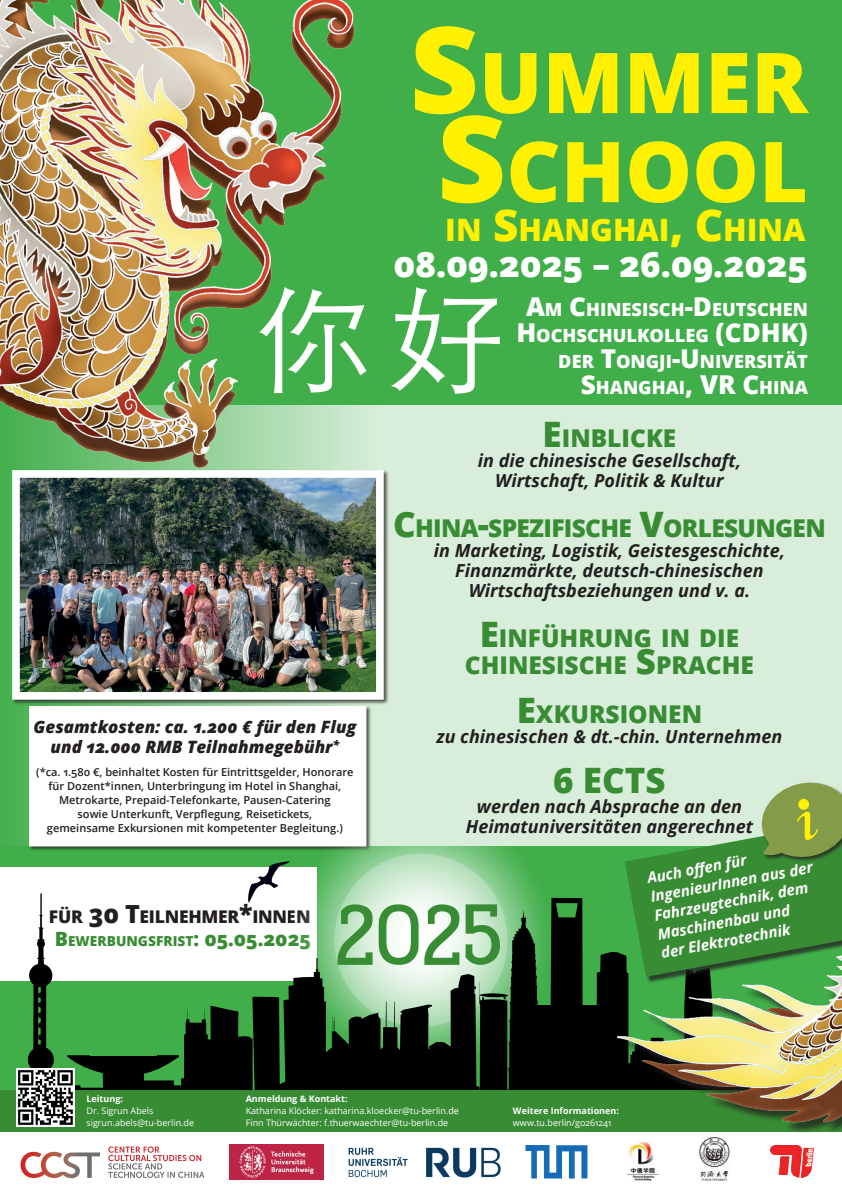
<style>
.page{position:relative;width:842px;height:1191px;background:#fff}
.page>*{position:absolute;margin:0;border:0;box-sizing:border-box;transform-origin:0 0}
.t1{font:300 117.2px "ST Heiti SC";color:#fff}
.t2{font:800 84px/89px "Open Sans";color:#fff101;text-align:center}
.t3{font:800 35px "Open Sans";color:#fff}
.t4{font:800 35px "Open Sans";color:#388c33}
.t5{font:800 30.8px "Open Sans";color:#fff101}
.t6{font:800 26px "Open Sans";color:#fff}
.t7{font:800 24.5px/26.9px "Open Sans";color:#388c33;text-align:center}
.t8{font:800 24.5px "Open Sans";letter-spacing:-.03em;color:#388c33}
.t9{font:800 18.2px/26px "Open Sans";color:#fff}
.t10{font:italic 700 18px/20.2px "Open Sans";color:#231f20;text-align:center}
.t11{font:800 17.5px "Open Sans";letter-spacing:-.015em;color:#231f20}
.t12{font:italic 800 17px/19.6px "Open Sans";color:#231f20;text-align:center}
.t13{font:italic 700 15px/19px "Open Sans";color:#fff}
.t14{font:800 13.8px "Open Sans";color:#388c33}
.t15{font:600 11px/14px "Open Sans";color:#231f20;text-align:center}
.t16{font:9px/12px "Open Sans";color:#fff}
.t17{font:700 9px "Open Sans";color:#fff}
.s1{font-size:120px}
.s2{font-size:44px}
.s3{font-size:26px}
.s4{font-size:25px}
.s5{font-size:19.6px}
.s6{font-size:35px}
</style>
<div class="page">
<div style="left:0;top:0;width:842px;height:893px;background:#40ae49"></div>
<div style="left:0;top:405px;width:842px;height:441px;background:#d8eeda"></div>
<div style="left:11px;top:469px;width:378px;height:236px;background:#231f20;opacity:.75"></div>
<img style="left:21px;top:504px;width:354px;height:186px">
<div style="left:12px;top:470px;width:372px;height:229px;border:8px solid #fff"></div>
<svg style="left:108px;top:1146px;width:96px;height:32px"></svg>
<svg style="left:21px;top:1151px;width:79px;height:27px"></svg>
<div style="left:0;top:867px;width:316px;height:114px;background:#fff"></div>
<div style="left:28px;top:705px;width:343px;height:146px;background:#231f20;opacity:.75"></div>
<div style="left:31px;top:707px;width:334px;height:138px;background:#fff"></div>
<div style="left:29px;top:706px;width:337px;height:140px;border:3px solid #fff"></div>
<svg style="left:288px;top:846px;width:266px;height:47px;background:#6fbf76"></svg>
<svg style="left:334px;top:853px;width:174px;height:173px;background:#c4e6c8"></svg>
<svg style="left:248px;top:861px;width:44px;height:32px"></svg>
<svg style="left:0;top:893px;width:625px;height:197px"></svg>
<img style="left:627px;top:1157px;width:33px;height:23px">
<img style="left:229px;top:1144px;width:95px;height:35px">
<img style="left:348px;top:1147px;width:153px;height:31px">
<img style="left:525px;top:1145px;width:63px;height:34px">
<img style="left:700px;top:1157px;width:29px;height:23px">
<img style="left:778px;top:1157px;width:35px;height:20px">
<img style="left:0;top:0;width:397px;height:504px">
<div style="left:0;top:1090px;width:842px;height:42px;background:#388c33"></div>
<img style="left:617px;top:914px;width:225px;height:243px">
<img style="left:16px;top:1068px;width:59px;height:58px">
<svg style="left:625px;top:782px;width:217px;height:194px"></svg>
<svg style="left:338px;top:904px;width:35px;height:60px;background:#c6e7ca"></svg>
<svg style="left:379px;top:904px;width:80px;height:60px"></svg>
<svg style="left:466px;top:904px;width:34px;height:60px;background:#cde9d1"></svg>
<h2 class="t2" style="left:410px;top:34px;width:400px"><span class="s1">S</span>UMMER<br><span class="s1">S</span>CHOOL</h2>
<h3 class="t5" style="left:445px;top:206px;width:362px">IN <span class="s2">S</span>HANGHAI<span class="s2">, C</span>HINA</h3>
<h1 class="t1" style="left:254px;top:240px;width:251px">你 好</h1>
<h3 class="t3" style="left:394px;top:237px;width:416px">08.09.2025 – 26.09.2025</h3>
<p class="t9" style="left:516px;top:296px;width:293px;text-indent:10px"><span class="s3">A</span>M <span class="s3">C</span>HINESISCH<span class="s3">-D</span>EUTSCHEN<br><span class="s3">H</span> OCHSCHULKOLLEG <span class="s3">(CDHK</span></p>
<h3 class="t6" style="left:799px;top:313px;width:11px">)</h3>
<p class="t9" style="left:558px;top:348px;width:251px;text-align:right">DER <span class="s3">T</span>ONGJI<span class="s3">-U</span> NIVERSITÄT<br><span class="s3">S</span>HANGHAI<span class="s3">, VR C</span>HINA</p>
<p class="t12" style="left:34px;top:716px;width:324px">Gesamtkosten: ca. 1.200 € für den Flug und 12.000 RMB Teilnahmegebühr<sup>*</sup></p>
<p class="t15" style="left:36px;top:765px;width:319px">(*ca. 1.580 €, beinhaltet Kosten für Eintrittsgelder, Honorare für Dozent*innen, Unterbringung im Hotel in Shanghai, Metrokarte, Prepaid-Telefonkarte, Pausen-Catering<br>sowie Unterkunft, Verpflegung, Reisetickets,<br>gemeinsame Exkursionen mit kompetenter Begleitung.)</p>
<p class="t11" style="left:49px;top:902px;width:263px">FÜR <span class="s4">30 T</span>EILNEHMER<span class="s4">*</span>INNEN</p>
<p class="t14" style="left:55px;top:930px;width:258px"><span class="s5">B</span>EWERBUNGSFRIST<span class="s5">: 05.05.2025</span></p>
<h3 class="t7" style="left:543px;top:423px;width:135px"><span class="s6">E</span>INBLICKE</h3>
<p class="t10" style="left:478px;top:450px;width:265px">in die chinesische Gesellschaft,<br>Wirtschaft, Politik &amp; Kultur</p>
<h3 class="t8" style="left:393px;top:509px;width:434px"><span class="s6">C</span>HINA<span class="s6">-</span>SPEZIFISCHE <span class="s6">V</span>ORLESUNGEN</h3>
<p class="t10" style="left:434px;top:540px;width:353px">in Marketing, Logistik, Geistesgeschichte,<br>Finanzmärkte, deutsch-chinesischen<br>Wirtschaftsbeziehungen und v. a.</p>
<h3 class="t7" style="left:465px;top:623px;width:291px"><span class="s6">E</span>INFÜHRUNG IN DIE<br>CHINESISCHE <span class="s6">S</span>PRACHE</h3>
<h3 class="t7" style="left:517px;top:699px;width:187px"><span class="s6">E</span>XKURSIONEN</h3>
<p class="t10" style="left:437px;top:726px;width:347px">zu chinesischen &amp; dt.-chin. Unternehmen</p>
<h3 class="t4" style="left:553px;top:753px;width:114px">6 ECTS</h3>
<p class="t10" style="left:466px;top:795px;width:289px">werden nach Absprache an den<br>Heimatuniversitäten angerechnet</p>
<p class="t13" style="left:646px;top:868px;width:166px;rotate:-10deg">Auch off en für<br>IngenieurInnen aus der<br>Fahrzeugtechnik, dem<br>Maschinenbau und<br>der Elektrotechnik</p>
<p class="t17" style="left:246px;top:1092px;width:103px">Anmeldung &amp; Kontakt:</p>
<p class="t16" style="left:246px;top:1104px;width:215px">Katharina Klöcker: katharina.kloecker@tu-berlin.de<br>Finn Thürwächter: f.thuerwaechter@tu-berlin.de</p>
<p class="t17" style="left:86px;top:1092px;width:38px">Leitung:</p>
<p class="t16" style="left:86px;top:1104px;width:109px">Dr. Sigrun Abels sigrun.abels@tu-berlin.de</p>
<p class="t17" style="left:513px;top:1104px;width:107px">Weitere Informationen:</p>
<p class="t16" style="left:513px;top:1116px;width:100px">www.tu.berlin/go261241</p>
</div>
